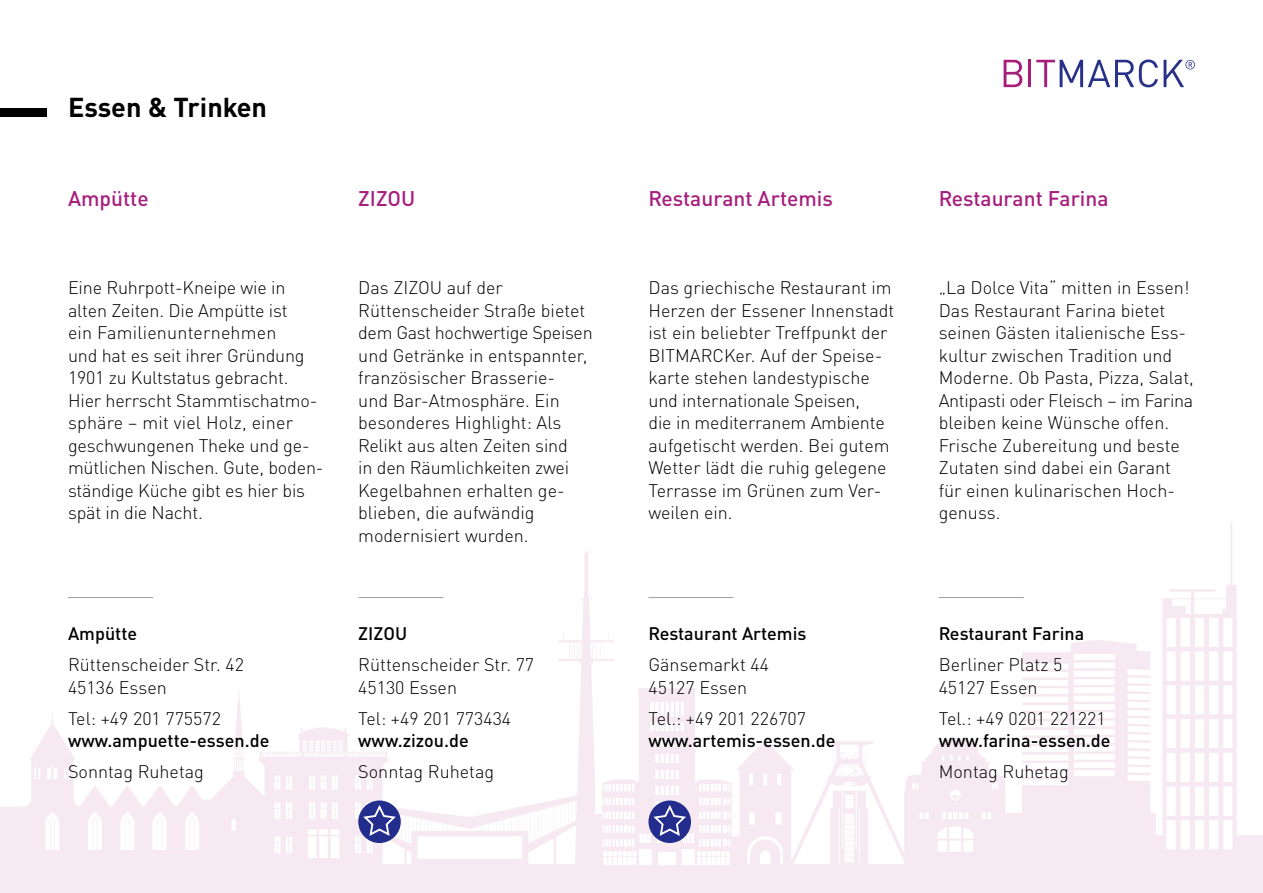
<style>
.page{position:relative;width:1263px;height:893px;background:#fff}
.page>*{position:absolute;margin:0;border:0;box-sizing:border-box;transform-origin:0 0}
.t1{font:700 27px "DIN Pro";color:#000}
.t2{font:500 21px "DIN Pro";color:#a61f7d}
.t3{font:300 18px/22.5px "DIN Pro";color:#000}
.t4{font:500 18px "DIN Pro";color:#000}
</style>
<div class="page">
<img style="left:0;top:59px;width:1263px;height:834px">
<hr style="left:68px;top:597px;width:85px;height:1px;background:#9c9e9f">
<hr style="left:648px;top:597px;width:85px;height:1px;background:#9c9e9f">
<hr style="left:939px;top:597px;width:85px;height:1px;background:#9c9e9f">
<hr style="left:358px;top:597px;width:85px;height:1px;background:#9c9e9f">
<div style="left:0;top:108px;width:47px;height:9px;background:#000"></div>
<div style="left:358px;top:800px;width:43px;height:43px;background:#232d8d;border-radius:50%"></div>
<svg style="left:363px;top:805px;width:33px;height:31px"></svg>
<div style="left:648px;top:800px;width:43px;height:43px;background:#232d8d;border-radius:50%"></div>
<svg style="left:653px;top:805px;width:33px;height:31px"></svg>
<svg style="left:1003px;top:60px;width:19px;height:27px"></svg>
<hr style="left:1028px;top:60px;width:3px;height:27px;background:#a51e7c">
<svg style="left:1036px;top:60px;width:159px;height:27px"></svg>
<h1 class="t1" style="left:68px;top:85px;width:201px">Essen &amp; Trinken</h1>
<p class="t2" style="left:68px;top:182px;width:82px">Ampütte</p>
<p class="t2" style="left:358px;top:182px;width:59px">ZIZOU</p>
<p class="t2" style="left:648px;top:182px;width:186px">Restaurant Artemis</p>
<p class="t2" style="left:939px;top:182px;width:171px">Restaurant Farina</p>
<p class="t3" style="left:68px;top:275px;width:257px">Eine Ruhrpott-Kneipe wie in alten Zeiten. Die Ampütte ist<br>ein Familienunternehmen<br>und hat es seit ihrer Gründung<br>1901 zu Kultstatus gebracht.<br>Hier herrscht Stammtischatmo&shy;sphäre – mit viel Holz, einer geschwungenen Theke und ge&shy;mütlichen Nischen. Gute, boden&shy;ständige Küche gibt es hier bis spät in die Nacht.</p>
<p class="t3" style="left:648px;top:275px;width:247px">Das griechische Restaurant im<br>Herzen der Essener Innenstadt ist ein beliebter Treffpunkt der<br>BITMARCKer. Auf der Speise&shy;karte stehen landestypische und internationale Speisen,<br>die in mediterranem Ambiente aufgetischt werden. Bei gutem<br>Wetter lädt die ruhig gelegene<br>Terrasse im Grünen zum Ver&shy;weilen ein.</p>
<p class="t3" style="left:939px;top:275px;width:257px">„La Dolce Vita“ mitten in Essen!<br>Das Restaurant Farina bietet seinen Gästen italienische Ess&shy;kultur zwischen Tradition und<br>Moderne. Ob Pasta, Pizza, Salat,<br>Antipasti oder Fleisch – im Farina bleiben keine Wünsche offen.<br>Frische Zubereitung und beste<br>Zutaten sind dabei ein Garant für einen kulinarischen Hoch&shy;genuss.</p>
<p class="t3" style="left:358px;top:275px;width:236px">Das ZIZOU auf der<br>Rüttenscheider Straße bietet dem Gast hochwertige Speisen und Getränke in entspannter, französischer Brasserie-<br>und Bar-Atmosphäre. Ein besonderes Highlight: Als<br>Relikt aus alten Zeiten sind<br>in den Räumlichkeiten zwei<br>Kegelbahnen erhalten ge&shy;blieben, die aufwändig modernisiert wurden.</p>
<p class="t4" style="left:68px;top:619px;width:71px">Ampütte</p>
<p class="t3" style="left:68px;top:652px;width:177px">Rüttenscheider Str. 42<br>45136 Essen</p>
<p class="t3" style="left:68px;top:705px;width:154px">Tel: +49 201 775572</p>
<p class="t4" style="left:68px;top:726px;width:203px">www.ampuette-essen.de</p>
<p class="t3" style="left:68px;top:759px;width:137px">Sonntag Ruhetag</p>
<p class="t4" style="left:358px;top:619px;width:50px">ZIZOU</p>
<p class="t3" style="left:358px;top:652px;width:177px">Rüttenscheider Str. 77<br>45130 Essen</p>
<p class="t3" style="left:358px;top:705px;width:154px">Tel: +49 201 773434</p>
<p class="t4" style="left:358px;top:726px;width:112px">www.zizou.de</p>
<p class="t3" style="left:358px;top:759px;width:137px">Sonntag Ruhetag</p>
<p class="t4" style="left:648px;top:619px;width:159px">Restaurant Artemis</p>
<p class="t3" style="left:648px;top:652px;width:122px">Gänsemarkt 44<br>45127 Essen</p>
<p class="t3" style="left:648px;top:705px;width:159px">Tel.: +49 201 226707</p>
<p class="t4" style="left:648px;top:726px;width:188px">www.artemis-essen.de</p>
<p class="t4" style="left:939px;top:619px;width:147px">Restaurant Farina</p>
<p class="t3" style="left:939px;top:652px;width:125px">Berliner Platz 5<br>45127 Essen</p>
<p class="t3" style="left:939px;top:705px;width:168px">Tel.: +49 0201 221221</p>
<p class="t4" style="left:939px;top:726px;width:173px">www.farina-essen.de</p>
<p class="t3" style="left:939px;top:759px;width:132px">Montag Ruhetag</p>
</div>
